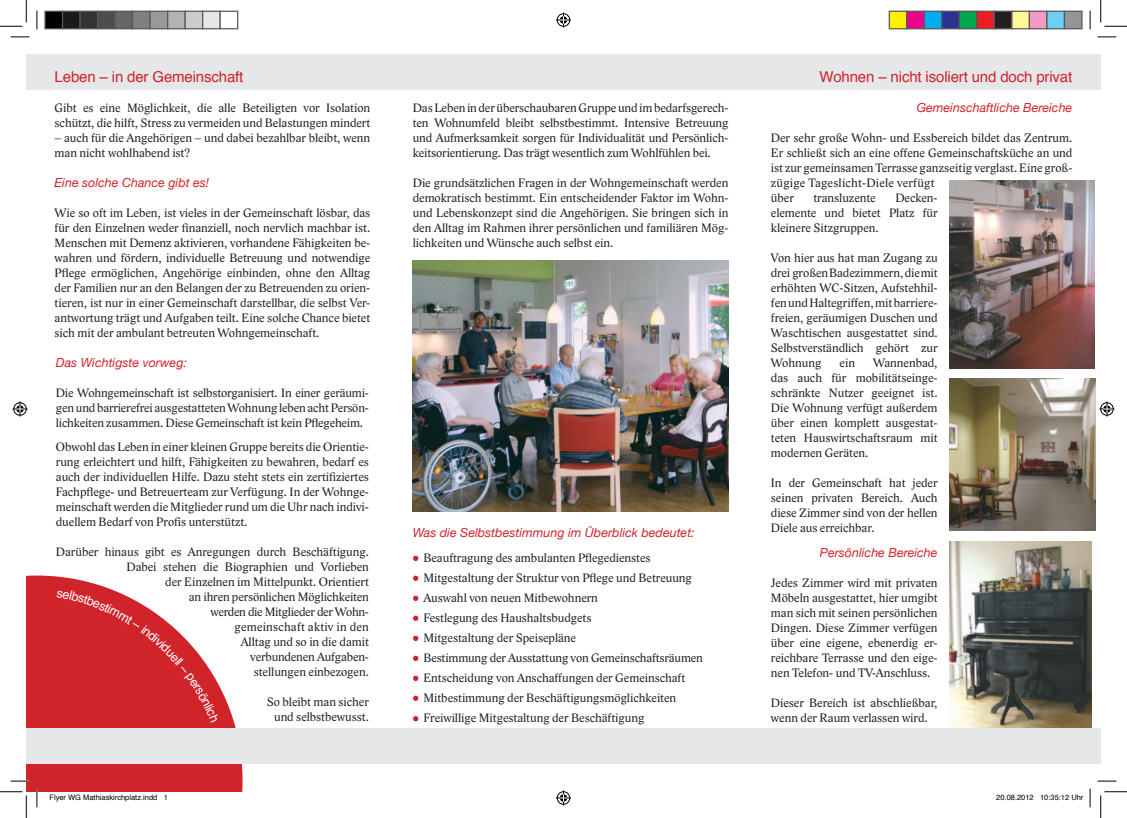
<style>
.page{position:relative;width:1127px;height:818px;background:#fff}
.page>*{position:absolute;margin:0;border:0;box-sizing:border-box;transform-origin:0 0}
.t1{font:15px "Helvetica";letter-spacing:-.01em;color:#d1232a}
.t2{font:12.5px/15px "Lido STF";color:#231f20;text-align:justify}
.t3{font:italic 12.5px "Helvetica Neue";color:#d1232a}
.t4{font:7.5px "Helvetica";color:#000}
</style>
<div class="page">
<img style="left:949px;top:541px;width:142px;height:187px">
<div style="left:26px;top:55px;width:1074px;height:35px;background:#e6e7e9"></div>
<svg style="left:413px;top:556px;width:5px;height:5px"></svg>
<svg style="left:413px;top:576px;width:5px;height:5px"></svg>
<svg style="left:413px;top:636px;width:5px;height:5px"></svg>
<svg style="left:413px;top:656px;width:5px;height:5px"></svg>
<svg style="left:413px;top:596px;width:5px;height:5px"></svg>
<svg style="left:413px;top:616px;width:5px;height:5px"></svg>
<svg style="left:413px;top:676px;width:5px;height:5px"></svg>
<svg style="left:413px;top:696px;width:5px;height:5px"></svg>
<svg style="left:413px;top:716px;width:5px;height:5px"></svg>
<img style="left:412px;top:260px;width:316px;height:251px">
<img style="left:949px;top:180px;width:145px;height:188px">
<img style="left:949px;top:378px;width:146px;height:153px">
<svg style="left:26px;top:575px;width:217px;height:217px;fill:#d1232a"></svg>
<div style="left:26px;top:728px;width:1074px;height:36px;background:#e6e7e9"></div>
<svg style="left:11px;top:36px;width:18px;height:2px"></svg>
<svg style="left:1097px;top:36px;width:18px;height:2px"></svg>
<svg style="left:11px;top:780px;width:18px;height:2px"></svg>
<svg style="left:1097px;top:780px;width:18px;height:2px"></svg>
<svg style="left:36px;top:11px;width:2px;height:18px"></svg>
<svg style="left:36px;top:788px;width:2px;height:19px"></svg>
<svg style="left:1089px;top:11px;width:1px;height:18px"></svg>
<svg style="left:0;top:0;width:27px;height:27px"></svg>
<svg style="left:0;top:791px;width:27px;height:27px"></svg>
<svg style="left:1100px;top:0;width:26px;height:27px"></svg>
<svg style="left:1100px;top:791px;width:26px;height:27px"></svg>
<svg style="left:556px;top:13px;width:15px;height:15px"></svg>
<svg style="left:556px;top:790px;width:15px;height:15px"></svg>
<svg style="left:13px;top:401px;width:15px;height:15px"></svg>
<svg style="left:1099px;top:401px;width:15px;height:15px"></svg>
<div style="left:45px;top:11px;width:18px;height:18px;background:#000"></div>
<div style="left:44px;top:11px;width:19px;height:18px;border:1px solid #595959"></div>
<div style="left:63px;top:11px;width:17px;height:18px;background:#1a1a1a"></div>
<div style="left:62px;top:11px;width:19px;height:18px;border:1px solid #595959"></div>
<div style="left:80px;top:11px;width:18px;height:18px;background:#333"></div>
<div style="left:79px;top:11px;width:19px;height:18px;border:1px solid #595959"></div>
<div style="left:98px;top:11px;width:17px;height:18px;background:#4d4d4d"></div>
<div style="left:97px;top:11px;width:19px;height:18px;border:1px solid #595959"></div>
<div style="left:115px;top:11px;width:18px;height:18px;background:#666"></div>
<div style="left:114px;top:11px;width:19px;height:18px;border:1px solid #595959"></div>
<div style="left:133px;top:11px;width:17px;height:18px;background:#808080"></div>
<div style="left:132px;top:11px;width:19px;height:18px;border:1px solid #595959"></div>
<div style="left:150px;top:11px;width:18px;height:18px;background:#999"></div>
<div style="left:149px;top:11px;width:19px;height:18px;border:1px solid #595959"></div>
<div style="left:168px;top:11px;width:17px;height:18px;background:#b3b3b3"></div>
<div style="left:167px;top:11px;width:19px;height:18px;border:1px solid #595959"></div>
<div style="left:185px;top:11px;width:18px;height:18px;background:#ccc"></div>
<div style="left:184px;top:11px;width:19px;height:18px;border:1px solid #595959"></div>
<div style="left:203px;top:11px;width:17px;height:18px;background:#e6e6e6"></div>
<div style="left:202px;top:11px;width:19px;height:18px;border:1px solid #595959"></div>
<div style="left:219px;top:11px;width:19px;height:18px;border:1px solid #595959"></div>
<div style="left:889px;top:11px;width:17px;height:18px;background:#fff101"></div>
<div style="left:888px;top:11px;width:19px;height:18px;border:1px solid #595959"></div>
<div style="left:906px;top:11px;width:18px;height:18px;background:#ed028c"></div>
<div style="left:905px;top:11px;width:19px;height:18px;border:1px solid #595959"></div>
<div style="left:924px;top:11px;width:17px;height:18px;background:#00aeef"></div>
<div style="left:923px;top:11px;width:19px;height:18px;border:1px solid #595959"></div>
<div style="left:941px;top:11px;width:18px;height:18px;background:#2e3092"></div>
<div style="left:940px;top:11px;width:19px;height:18px;border:1px solid #595959"></div>
<div style="left:959px;top:11px;width:17px;height:18px;background:#00a54f"></div>
<div style="left:958px;top:11px;width:19px;height:18px;border:1px solid #595959"></div>
<div style="left:976px;top:11px;width:18px;height:18px;background:#ee1d23"></div>
<div style="left:975px;top:11px;width:19px;height:18px;border:1px solid #595959"></div>
<div style="left:994px;top:11px;width:17px;height:18px;background:#231f20"></div>
<div style="left:993px;top:11px;width:19px;height:18px;border:1px solid #595959"></div>
<div style="left:1011px;top:11px;width:18px;height:18px;background:#fff79a"></div>
<div style="left:1010px;top:11px;width:19px;height:18px;border:1px solid #595959"></div>
<div style="left:1029px;top:11px;width:17px;height:18px;background:#f499c2"></div>
<div style="left:1028px;top:11px;width:19px;height:18px;border:1px solid #595959"></div>
<div style="left:1046px;top:11px;width:18px;height:18px;background:#6bcff6"></div>
<div style="left:1045px;top:11px;width:19px;height:18px;border:1px solid #595959"></div>
<div style="left:1064px;top:11px;width:17px;height:18px;background:#939598"></div>
<div style="left:1063px;top:11px;width:19px;height:18px;border:1px solid #595959"></div>
<svg style="left:1089px;top:788px;width:1px;height:19px"></svg>
<svg style="left:57px;top:590px;width:162px;height:132px"></svg>
<p class="t1" style="left:55px;top:64px;width:190px">Leben – in der Gemeinschaft</p>
<p class="t2" style="left:55px;top:100px;width:317px">Gibt es eine Möglichkeit, die alle Beteiligten vor Isolation schützt, die hilft, Stress zu vermeiden und Belastungen mindert</p>
<p class="t2" style="left:55px;top:130px;width:317px">– auch für die Angehörigen – und dabei bezahlbar bleibt, wenn man nicht wohlhabend ist?</p>
<p class="t3" style="left:55px;top:175px;width:156px">Eine solche Chance gibt es!</p>
<p class="t2" style="left:55px;top:205px;width:317px">Wie so oft im Leben, ist vieles in der Gemeinschaft lösbar, das für den Einzelnen weder finanziell, noch nervlich machbar ist.<br>Menschen mit Demenz aktivieren, vorhandene Fähigkeiten be&shy;wahren und fördern, individuelle Betreuung und notwendige Pflege ermöglichen, Angehörige einbinden, ohne den Alltag der Familien nur an den Belangen der zu Betreuenden zu orien&shy;tieren, ist nur in einer Gemeinschaft darstellbar, die selbst Ver&shy;antwortung trägt und Aufgaben teilt. Eine solche Chance bietet sich mit der ambulant betreuten Wohngemeinschaft.</p>
<p class="t3" style="left:56px;top:355px;width:133px">Das Wichtigste vorweg:</p>
<p class="t2" style="left:56px;top:385px;width:314px">Die Wohngemeinschaft ist selbstorganisiert. In einer geräumi&shy;gen und barrierefrei ausgestatteten Wohnung leben acht Persön&shy;lichkeiten zusammen. Diese Gemeinschaft ist kein Pflegeheim.</p>
<p class="t2" style="left:56px;top:439px;width:314px">Obwohl das Leben in einer kleinen Gruppe bereits die Orientie&shy;rung erleichtert und hilft, Fähigkeiten zu bewahren, bedarf es auch der individuellen Hilfe. Dazu steht stets ein zertifiziertes Fachpflege- und Betreuerteam zur Verfügung. In der Wohnge&shy;meinschaft werden die Mitglieder rund um die Uhr nach indivi&shy;duellem Bedarf von Profis unterstützt.</p>
<p class="t2" style="left:56px;top:544px;width:314px;text-align:right">Darüber hinaus gibt es Anregungen durch Beschäftigung.<br>Dabei stehen die Biographien und Vorlieben<br>der Einzelnen im Mittelpunkt. Orientiert<br>an ihren persönlichen Möglichkeiten<br>werden die Mitglieder der Wohn-<br>gemeinschaft aktiv in den<br>Alltag und so in die damit<br>verbundenen Aufgaben-<br>stellungen einbezogen.</p>
<p class="t2" style="left:267px;top:694px;width:104px;text-align:center">So bleibt man sicher und selbstbewusst.</p>
<p class="t2" style="left:412px;top:100px;width:317px">Das Leben in der überschaubaren Gruppe und im bedarfsgerech&shy;ten Wohnumfeld bleibt selbstbestimmt. Intensive Betreuung und Aufmerksamkeit sorgen für Individualität und Persönlich&shy;keitsorientierung. Das trägt wesentlich zum Wohlfühlen bei.</p>
<p class="t2" style="left:412px;top:175px;width:317px">Die grundsätzlichen Fragen in der Wohngemeinschaft werden demokratisch bestimmt. Ein entscheidender Faktor im Wohn&shy;und Lebenskonzept sind die Angehörigen. Sie bringen sich in den Alltag im Rahmen ihrer persönlichen und familiären Mög&shy;lichkeiten und Wünsche auch selbst ein.</p>
<p class="t3" style="left:412px;top:525px;width:283px">Was die Selbstbestimmung im Überblick bedeutet:</p>
<p class="t2" style="left:423px;top:548px;width:281px;line-height:20px;text-align:left">Beauftragung des ambulanten Pflegedienstes Mitgestaltung der Struktur von Pflege und Betreuung Auswahl von neuen Mitbewohnern<br>Festlegung des Haushaltsbudgets<br>Mitgestaltung der Speisepläne<br>Bestimmung der Ausstattung von Gemeinschaftsräumen Entscheidung von Anschaffungen der Gemeinschaft Mitbestimmung der Beschäftigungsmöglichkeiten Freiwillige Mitgestaltung der Beschäftigung</p>
<p class="t1" style="left:819px;top:64px;width:254px">Wohnen – nicht isoliert und doch privat</p>
<p class="t3" style="left:916px;top:100px;width:157px">Gemeinschaftliche Bereiche</p>
<p class="t2" style="left:770px;top:130px;width:303px">Der sehr große Wohn- und Essbereich bildet das Zentrum.<br>Er schließt sich an eine offene Gemeinschaftsküche an und ist zur gemeinsamen Terrasse ganzseitig verglast. Eine groß&shy;zügige Tageslicht-Diele verfügt</p>
<p class="t2" style="left:770px;top:190px;width:168px;text-indent:124px">Decken&shy;elemente und bietet Platz für kleinere Sitzgruppen.</p>
<p class="t2" style="left:770px;top:250px;width:168px">Von hier aus hat man Zugang zu drei großen Badezimmern, die mit erhöhten WC-Sitzen, Aufstehhil&shy;fen und Haltegriffen, mit barriere&shy;freien, geräumigen Duschen und Waschtischen ausgestattet sind.<br>Selbstverständlich gehört zur Wohnung</p>
<p class="t2" style="left:770px;top:190px;width:24px">über</p>
<p class="t2" style="left:813px;top:190px;width:64px">transluzente</p>
<p class="t2" style="left:770px;top:355px;width:168px;text-indent:102px">Wannenbad, das auch für mobilitätseinge&shy;schränkte Nutzer geeignet ist.<br>Die Wohnung verfügt außerdem über einen komplett ausgestat&shy;teten Hauswirtschaftsraum mit modernen Geräten.</p>
<p class="t2" style="left:770px;top:475px;width:168px">In der Gemeinschaft hat jeder seinen privaten Bereich. Auch diese Zimmer sind von der hellen Diele aus erreichbar.</p>
<p class="t3" style="left:819px;top:545px;width:119px">Persönliche Bereiche</p>
<p class="t2" style="left:770px;top:575px;width:168px">Jedes Zimmer wird mit privaten Möbeln ausgestattet, hier umgibt man sich mit seinen persönlichen Dingen. Diese Zimmer verfügen über eine eigene, ebenerdig er&shy;reichbare Terrasse und den eige&shy;nen Telefon- und TV-Anschluss.</p>
<p class="t2" style="left:770px;top:695px;width:168px">Dieser Bereich ist abschließbar, wenn der Raum verlassen wird.</p>
<p class="t2" style="left:839px;top:355px;width:17px">ein</p>
<p class="t4" style="left:49px;top:791px;width:120px">Flyer WG Mathiaskirchplatz.indd 1</p>
<p class="t4" style="left:995px;top:791px;width:89px">20.08.2012 10:35:12 Uhr</p>
</div>
